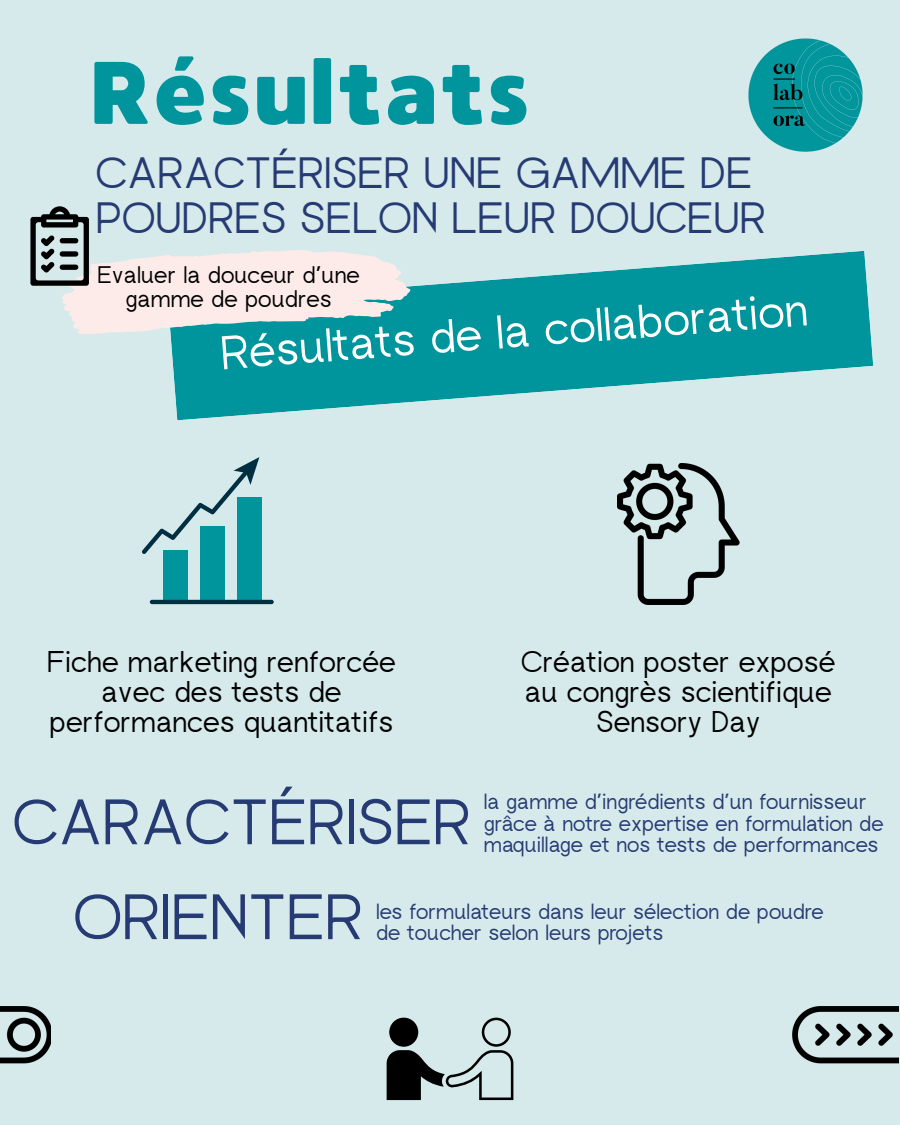
<style>
.page{position:relative;width:900px;height:1125px;background:#d6eaeb}
.page>*{position:absolute;margin:0;border:0;box-sizing:border-box;transform-origin:0 0}
.t1{font:88.6px "MADE Waffle Soft";color:#00959c}
.t2{font:64px "rugratssans";color:#263b73}
.t3{font:47.3px "rugratssans";color:#fff}
.t4{font:43.9px/44.7px "rugratssans";color:#263b73}
.t5{font:30px/30px "rugratssans";color:#000;text-align:center}
.t6{font:24px/24px "rugratssans";color:#000;text-align:center}
.t7{font:22px/21.8px "rugratssans";color:#263b73}
</style>
<div class="page">
<svg style="left:172px;top:251px;width:701px;height:169px;fill:#00959c"></svg>
<svg style="left:387px;top:1018px;width:126px;height:82px"></svg>
<svg style="left:30px;top:206px;width:382px;height:145px"></svg>
<div style="left:164px;top:550px;width:24px;height:52px;background:#00959c"></div>
<div style="left:200px;top:527px;width:25px;height:75px;background:#00959c"></div>
<div style="left:237px;top:497px;width:25px;height:105px;background:#00959c"></div>
<hr style="left:150px;top:600px;width:124px;height:4px;background:#002f42;border-radius:2px">
<svg style="left:142px;top:457px;width:117px;height:97px"></svg>
<img style="left:618px;top:463px;width:121px;height:141px">
<img style="left:748px;top:38px;width:115px;height:114px">
<img style="left:792px;top:1006px;width:106px;height:58px">
<img style="left:0;top:1006px;width:51px;height:58px">
<h1 class="t1" style="left:90px;top:39px;width:442px">Résultats</h1>
<h3 class="t4" style="left:96px;top:155px;width:672px">CARACTÉRISER UNE GAMME DE<br>POUDRES SELON LEUR DOUCEUR</h3>
<p class="t6" style="left:98px;top:265px;width:264px">Evaluer la douceur d’une gamme de poudres</p>
<p class="t3" style="left:219px;top:335px;width:590px;rotate:-4deg">Résultats de la collaboration</p>
<p class="t5" style="left:47px;top:650px;width:350px">Fiche marketing renforcée avec des tests de performances quantitatifs</p>
<p class="t5" style="left:521px;top:650px;width:316px">Création poster exposé au congrès scientifique<br>Sensory Day</p>
<h4 class="t2" style="left:13px;top:799px;width:460px">CARACTÉRISER</h4>
<p class="t7" style="left:484px;top:793px;width:401px">la gamme d’ingrédients d’un fournisseur grâce à notre expertise en formulation de maquillage et nos tests de performances</p>
<p class="t2" style="left:73px;top:894px;width:291px">ORIENTER</p>
<h5 class="t7" style="left:376px;top:902px;width:449px">les formulateurs dans leur sélection de poudre de toucher selon leurs projets</h5>
</div>
